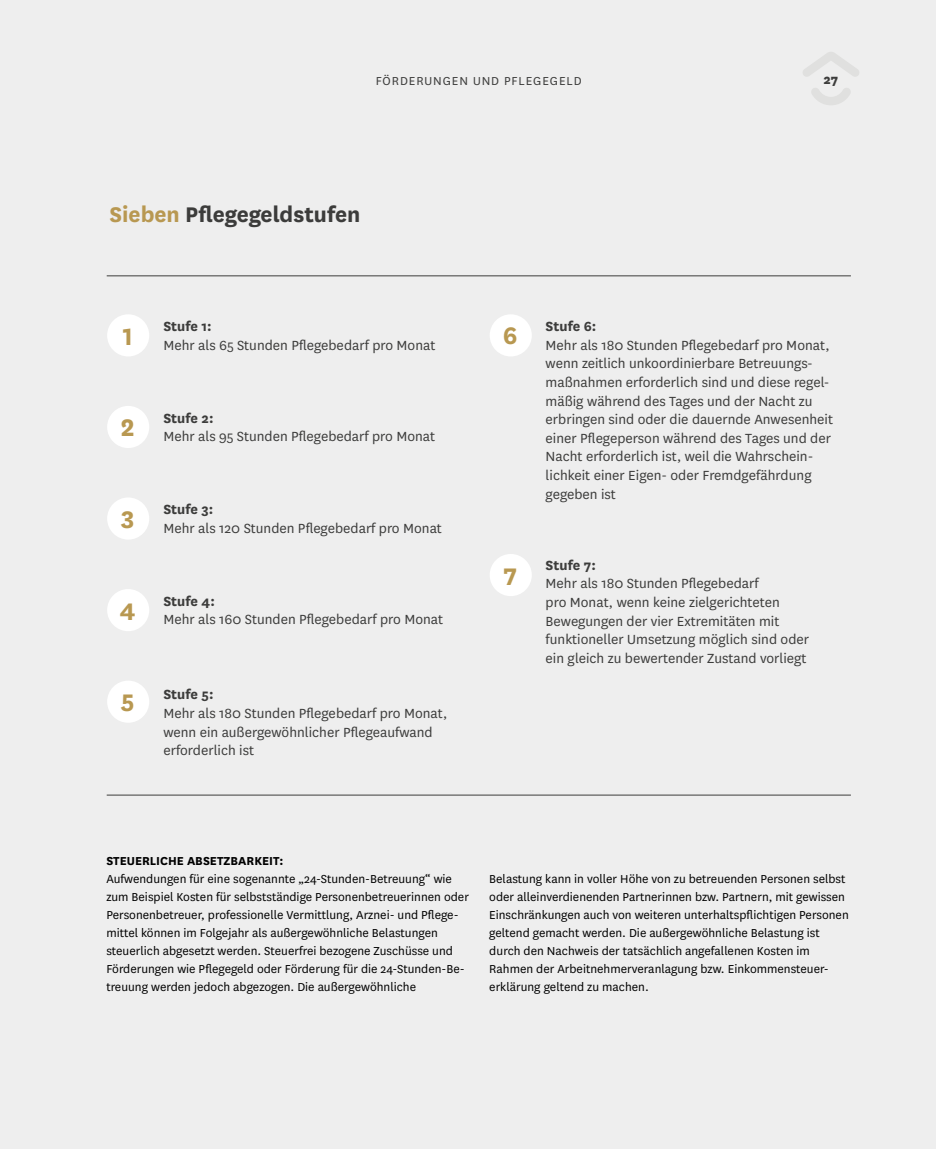
<style>
.page{position:relative;width:936px;height:1149px;background:#fff}
.page>*{position:absolute;margin:0;border:0;box-sizing:border-box;transform-origin:0 0}
.t1{font:700 27.9px "National";color:#b89851}
.t2{font:700 24.75px "National";color:#3c3c3b}
.t3{font:15.45px/18.6px "National";color:#3c3c3b}
.t4{font:700 15.45px "National";color:#3c3c3b}
.t5{font:800 15px "National";color:#3c3c3b}
.t6{font:13.5px/18px "National";color:#000}
.t7{font:700 13.5px "National";color:#000}
.t8{font:13.5px "National";letter-spacing:.07em;color:#3c3c3b}
.s1{color:#b89851}
</style>
<div class="page">
<div style="left:0;top:0;width:935px;height:1148px;background:#eee"></div>
<div style="left:107px;top:314px;width:42px;height:42px;background:#fff;border-radius:50%"></div>
<div style="left:107px;top:406px;width:42px;height:42px;background:#fff;border-radius:50%"></div>
<div style="left:107px;top:497px;width:42px;height:42px;background:#fff;border-radius:50%"></div>
<div style="left:107px;top:589px;width:42px;height:42px;background:#fff;border-radius:50%"></div>
<div style="left:107px;top:680px;width:42px;height:42px;background:#fff;border-radius:50%"></div>
<div style="left:489px;top:314px;width:42px;height:42px;background:#fff;border-radius:50%"></div>
<div style="left:489px;top:554px;width:42px;height:42px;background:#fff;border-radius:50%"></div>
<hr style="left:107px;top:794px;width:743px;height:1px;background:#3c3c3b">
<hr style="left:107px;top:275px;width:743px;height:1px;background:#3c3c3b">
<svg style="left:803px;top:52px;width:56px;height:25px"></svg>
<svg style="left:811px;top:88px;width:40px;height:17px"></svg>
<p class="t8" style="left:375px;top:72px;width:207px">FÖRDERUNGEN UND PFLEGEGELD</p>
<p class="t5" style="left:823px;top:69px;width:16px">27</p>
<h2 class="t2" style="left:109px;top:197px;width:252px"><span class="s1">Sieben</span> Pflegegeldstufen</h2>
<h1 class="t1" style="left:123px;top:316px;width:12px">1</h1>
<h1 class="t1" style="left:121px;top:408px;width:15px">2</h1>
<h1 class="t1" style="left:121px;top:499px;width:15px">3</h1>
<h1 class="t1" style="left:120px;top:591px;width:17px">4</h1>
<h1 class="t1" style="left:121px;top:682px;width:15px">5</h1>
<p class="t4" style="left:163px;top:315px;width:50px">Stufe 1:</p>
<p class="t3" style="left:163px;top:335px;width:273px">Mehr als 65 Stunden Pflegebedarf pro Monat</p>
<p class="t4" style="left:163px;top:407px;width:52px">Stufe 2:</p>
<p class="t3" style="left:163px;top:426px;width:273px">Mehr als 95 Stunden Pflegebedarf pro Monat</p>
<p class="t4" style="left:163px;top:498px;width:51px">Stufe 3:</p>
<p class="t3" style="left:163px;top:518px;width:280px">Mehr als 120 Stunden Pflegebedarf pro Monat</p>
<p class="t4" style="left:163px;top:590px;width:53px">Stufe 4:</p>
<p class="t3" style="left:163px;top:609px;width:281px">Mehr als 160 Stunden Pflegebedarf pro Monat</p>
<p class="t4" style="left:163px;top:683px;width:52px">Stufe 5:</p>
<p class="t3" style="left:163px;top:703px;width:285px">Mehr als 180 Stunden Pflegebedarf pro Monat, wenn ein außergewöhnlicher Pflegeaufwand erforderlich ist</p>
<h1 class="t1" style="left:503px;top:315px;width:16px">6</h1>
<h1 class="t1" style="left:503px;top:556px;width:15px">7</h1>
<p class="t4" style="left:545px;top:315px;width:52px">Stufe 6:</p>
<p class="t3" style="left:545px;top:335px;width:289px">Mehr als 180 Stunden Pflegebedarf pro Monat, wenn zeitlich unkoordinierbare Betreuungs&shy;maßnahmen erforderlich sind und diese regel&shy;mäßig während des Tages und der Nacht zu erbringen sind oder die dauernde Anwesenheit einer Pflegeperson während des Tages und der Nacht erforderlich ist, weil die Wahrschein&shy;lichkeit einer Eigen- oder Fremdgefährdung gegeben ist</p>
<p class="t4" style="left:545px;top:554px;width:52px">Stufe 7:</p>
<p class="t3" style="left:545px;top:573px;width:265px">Mehr als 180 Stunden Pflegebedarf<br>pro Monat, wenn keine zielgerichteten Bewegungen der vier Extremitäten mit funktioneller Umsetzung möglich sind oder ein gleich zu bewertender Zustand vorliegt</p>
<p class="t7" style="left:106px;top:850px;width:178px">STEUERLICHE ABSETZBARKEIT:</p>
<p class="t6" style="left:106px;top:868px;width:364px">Aufwendungen für eine sogenannte „24-Stunden-Betreuung“ wie zum Beispiel Kosten für selbstständige Personenbetreuerinnen oder Personenbetreuer, professionelle Vermittlung, Arznei- und Pflege&shy;mittel können im Folgejahr als außergewöhnliche Belastungen steuerlich abgesetzt werden. Steuerfrei bezogene Zuschüsse und Förderungen wie Pflegegeld oder Förderung für die 24-Stunden-Be&shy;treuung werden jedoch abgezogen. Die außergewöhnliche</p>
<p class="t6" style="left:489px;top:868px;width:361px">Belastung kann in voller Höhe von zu betreuenden Personen selbst oder alleinverdienenden Partnerinnen bzw. Partnern, mit gewissen Einschränkungen auch von weiteren unterhaltspflichtigen Personen geltend gemacht werden. Die außergewöhnliche Belastung ist durch den Nachweis der tatsächlich angefallenen Kosten im Rahmen der Arbeitnehmerveranlagung bzw. Einkommensteuer&shy;erklärung geltend zu machen.</p>
</div>
